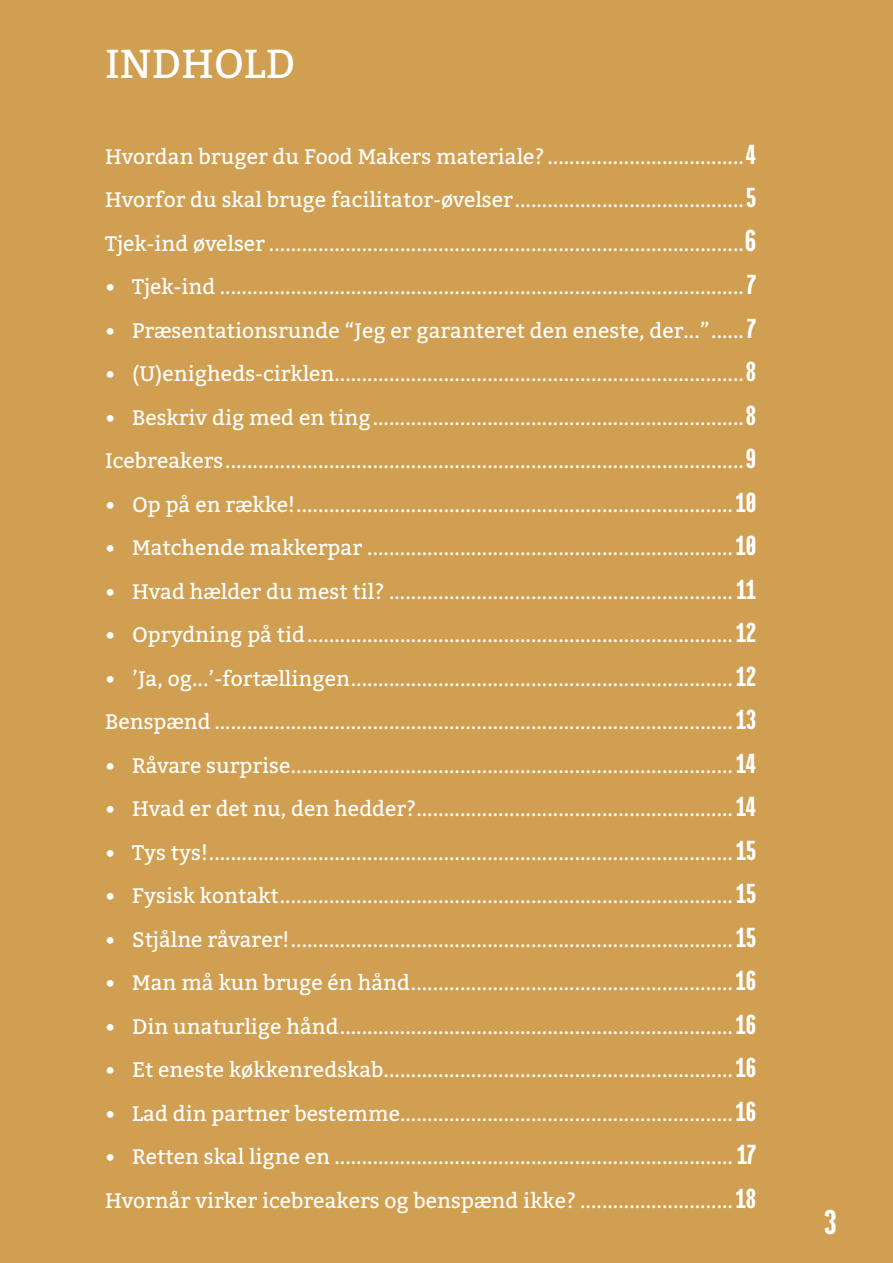
<style>
.page{position:relative;width:893px;height:1263px;background:#fff}
.page>*{position:absolute;margin:0;border:0;box-sizing:border-box;transform-origin:0 0}
.drejebog_overskrift{font:40.5px "Bitter";color:#fff}
.t1{font:900 37.5px "Titular";color:#fff}
.drejebog_overskrift-2{font:21px "Bitter";color:#fff}
.s1{font-family:"Titular";font-weight:900;font-size:30px}
.s2{font-family:"Titular";font-weight:900;font-size:33px}
</style>
<div class="page">
<div style="left:1px;top:0;width:892px;height:1263px;background:#d19f51"></div>
<p class="drejebog_overskrift" style="left:105px;top:35px;width:192px">INDHOLD</p>
<p class="drejebog_overskrift-2" style="left:105px;top:141px;width:653px">Hvordan bruger du Food Makers materiale? ....................................<span class="s1">4</span></p>
<p class="drejebog_overskrift-2" style="left:105px;top:185px;width:653px">Hvorfor du skal bruge facilitator-øvelser..........................................<span class="s1">5</span></p>
<p class="drejebog_overskrift-2" style="left:105px;top:228px;width:653px">Tjek-ind øvelser .......................................................................................<span class="s2">6</span></p>
<p class="drejebog_overskrift-2" style="left:105px;top:272px;width:653px">• Tjek-ind ................................................................................................<span class="s1">7</span></p>
<p class="drejebog_overskrift-2" style="left:105px;top:315px;width:653px">• Præsentationsrunde “Jeg er garanteret den eneste, der...”......<span class="s1">7</span></p>
<p class="drejebog_overskrift-2" style="left:105px;top:359px;width:653px">• (U)enigheds-cirklen...........................................................................<span class="s1">8</span></p>
<p class="drejebog_overskrift-2" style="left:105px;top:402px;width:653px">• Beskriv dig med en ting....................................................................<span class="s1">8</span></p>
<p class="drejebog_overskrift-2" style="left:105px;top:446px;width:653px">Icebreakers...............................................................................................<span class="s1">9</span></p>
<p class="drejebog_overskrift-2" style="left:105px;top:489px;width:653px">• Op på en række!................................................................................<span class="s1">10</span></p>
<p class="drejebog_overskrift-2" style="left:105px;top:533px;width:653px">• Matchende makkerpar ...................................................................<span class="s1">10</span></p>
<p class="drejebog_overskrift-2" style="left:105px;top:576px;width:653px">• Hvad hælder du mest til? ............................................................... <span class="s1">11</span></p>
<p class="drejebog_overskrift-2" style="left:105px;top:620px;width:653px">• Oprydning på tid..............................................................................<span class="s1">12</span></p>
<p class="drejebog_overskrift-2" style="left:105px;top:663px;width:653px">• ’Ja, og...’-fortællingen......................................................................<span class="s1">12</span></p>
<p class="drejebog_overskrift-2" style="left:105px;top:707px;width:653px">Benspænd ...............................................................................................<span class="s1">13</span></p>
<p class="drejebog_overskrift-2" style="left:105px;top:750px;width:653px">• Råvare surprise.................................................................................<span class="s1">14</span></p>
<p class="drejebog_overskrift-2" style="left:105px;top:794px;width:653px">• Hvad er det nu, den hedder?..........................................................<span class="s1">14</span></p>
<p class="drejebog_overskrift-2" style="left:105px;top:837px;width:653px">• Tys tys!................................................................................................<span class="s1">15</span></p>
<p class="drejebog_overskrift-2" style="left:105px;top:881px;width:653px">• Fysisk kontakt...................................................................................<span class="s1">15</span></p>
<p class="drejebog_overskrift-2" style="left:105px;top:924px;width:653px">• Stjålne råvarer!.................................................................................<span class="s1">15</span></p>
<p class="drejebog_overskrift-2" style="left:105px;top:968px;width:653px">• Man må kun bruge én hånd...........................................................<span class="s1">16</span></p>
<p class="drejebog_overskrift-2" style="left:105px;top:1011px;width:653px">• Din unaturlige hånd........................................................................<span class="s1">16</span></p>
<p class="drejebog_overskrift-2" style="left:105px;top:1055px;width:653px">• Et eneste køkkenredskab................................................................<span class="s1">16</span></p>
<p class="drejebog_overskrift-2" style="left:105px;top:1098px;width:653px">• Lad din partner bestemme.............................................................<span class="s1">16</span></p>
<p class="drejebog_overskrift-2" style="left:105px;top:1142px;width:653px">• Retten skal ligne en ......................................................................... <span class="s1">17</span></p>
<p class="drejebog_overskrift-2" style="left:105px;top:1185px;width:653px">Hvornår virker icebreakers og benspænd ikke? ............................<span class="s1">18</span></p>
<p class="t1" style="left:824px;top:1202px;width:14px">3</p>
</div>
